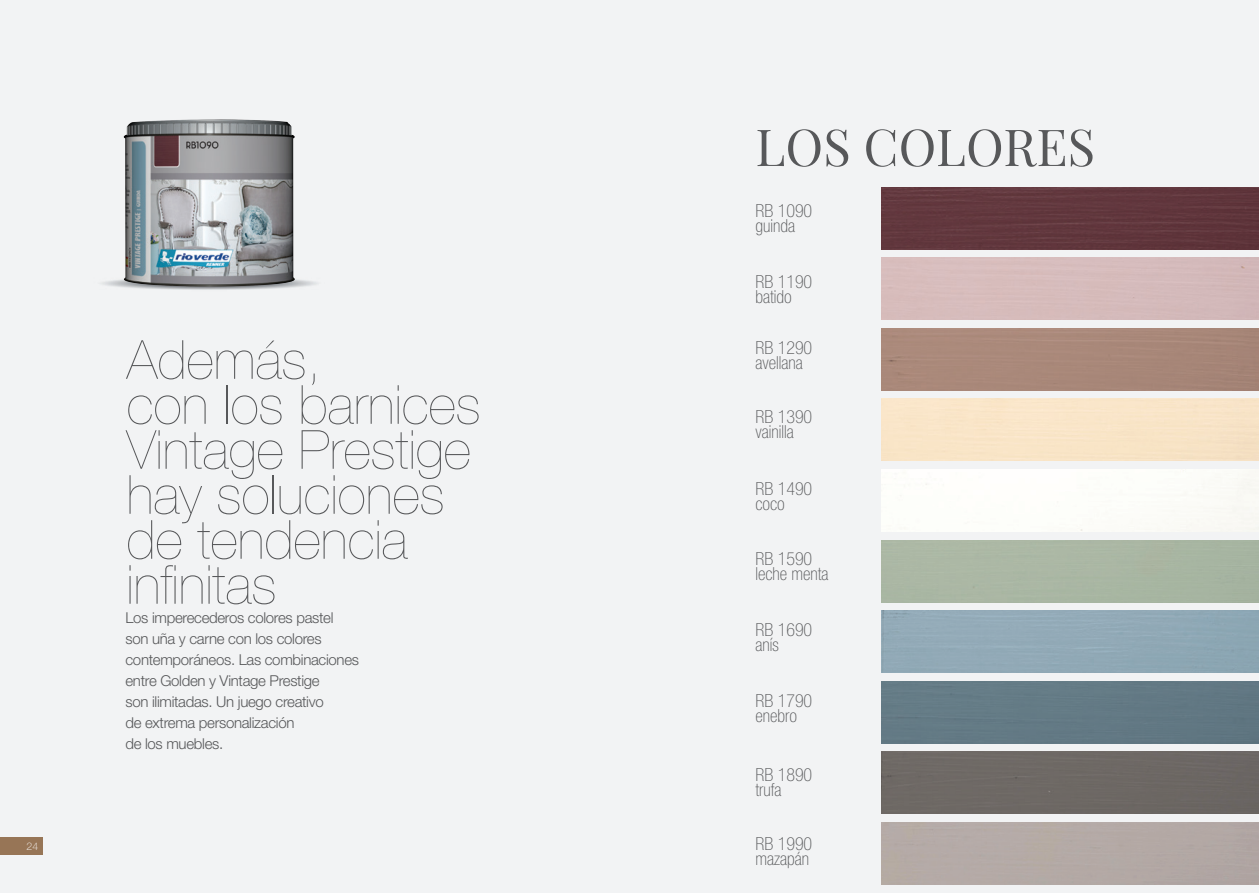
<style>
.page{position:relative;width:1259px;height:893px;background:#f2f3f4}
.page>*{position:absolute;margin:0;border:0;box-sizing:border-box;transform-origin:0 0}
.t1{font:200 54px/45px "Helvetica Neue LT Std";color:#57585a}
.t2{font:51px "Playfair Display";color:#57585a}
.t3{font:100 condensed 18px/15px "Helvetica Neue LT Std";color:#57585a}
.t4{font:300 15px/21px "Helvetica Neue LT Std";letter-spacing:-.02em;color:#57585a}
.t5{font:100 10.5px "Helvetica Neue LT Std";color:#fff}
</style>
<div class="page">
<div style="left:881px;top:187px;width:378px;height:62px;background:#61373d"></div>
<div style="left:881px;top:328px;width:378px;height:62px;background:#a9887a"></div>
<div style="left:881px;top:399px;width:378px;height:62px;background:#f9e5c7"></div>
<div style="left:881px;top:469px;width:356px;height:62px;background:#fdfefa"></div>
<div style="left:881px;top:681px;width:378px;height:62px;background:#637a85"></div>
<div style="left:881px;top:752px;width:378px;height:62px;background:#6d6865"></div>
<img style="left:123px;top:119px;width:173px;height:168px">
<div style="left:0;top:838px;width:43px;height:17px;background:#977556"></div>
<p class="t5" style="left:27px;top:840px;width:13px">24</p>
<h1 class="t1" style="left:126px;top:337px;width:356px">Además,<br>con los barnices<br>Vintage Prestige hay soluciones de tendencia infinitas</h1>
<p class="t4" style="left:125px;top:607px;width:235px">Los imperecederos colores pastel son uña y carne con los colores contemporáneos. Las combinaciones entre Golden y Vintage Prestige<br>son ilimitadas. Un juego creativo<br>de extrema personalización<br>de los muebles.</p>
<h2 class="t2" style="left:755px;top:115px;width:341px">LOS COLORES</h2>
<p class="t3" style="left:755px;top:203px;width:58px">RB 1090 guinda</p>
<p class="t3" style="left:755px;top:274px;width:58px">RB 1190 batido</p>
<p class="t3" style="left:755px;top:340px;width:58px">RB 1290 avellana</p>
<p class="t3" style="left:755px;top:409px;width:58px">RB 1390 vainilla</p>
<p class="t3" style="left:755px;top:481px;width:58px">RB 1490 coco</p>
<p class="t3" style="left:755px;top:551px;width:74px">RB 1590 leche menta</p>
<p class="t3" style="left:755px;top:622px;width:58px">RB 1690 anís</p>
<p class="t3" style="left:755px;top:692px;width:58px">RB 1790 enebro</p>
<p class="t3" style="left:755px;top:767px;width:58px">RB 1890 trufa</p>
<p class="t3" style="left:755px;top:835px;width:58px">RB 1990 mazapán</p>
</div>
